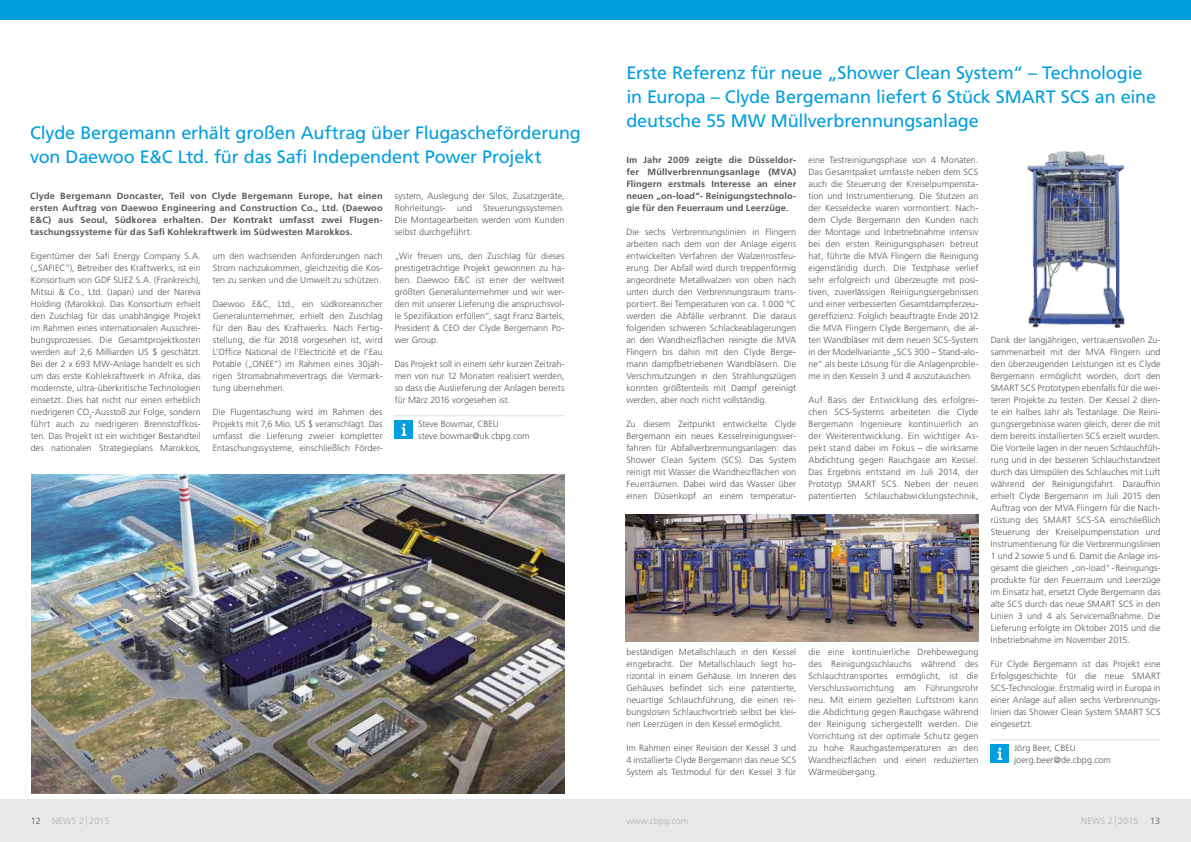
<style>
.page{position:relative;width:1191px;height:842px;background:#fff}
.page>*{position:absolute;margin:0;border:0;box-sizing:border-box;transform-origin:0 0}
.t1{font:18px/24px "Frutiger LT Std";letter-spacing:-.01em;color:#009edf}
.t2{font:300 9px/12px "Frutiger LT Std";letter-spacing:.005em;color:#575756;text-align:justify}
.t3{font:700 9px/12px "Frutiger LT Std";letter-spacing:.015em;color:#575756;text-align:justify}
.t4{font:300 9px "Frutiger LT Std";letter-spacing:.02em;color:#b3b2b2}
</style>
<div class="page">
<div style="left:0;top:799px;width:1191px;height:43px;background:#e6e8e9"></div>
<div style="left:0;top:0;width:1191px;height:20px;background:#009edf"></div>
<hr style="left:990px;top:739px;width:170px;height:1px;background:#e6e8e9">
<div style="left:990px;top:744px;width:19px;height:19px;background:#009edf"></div>
<svg style="left:997px;top:747px;width:5px;height:13px"></svg>
<img style="left:1027px;top:151px;width:98px;height:177px">
<img style="left:31px;top:475px;width:533px;height:319px">
<hr style="left:395px;top:415px;width:169px;height:1px;background:#e6e8e9">
<div style="left:395px;top:420px;width:18px;height:19px;background:#009edf"></div>
<svg style="left:401px;top:423px;width:5px;height:13px"></svg>
<img style="left:625px;top:514px;width:353px;height:127px">
<h1 class="t1" style="left:30px;top:121px;width:552px">Clyde Bergemann erhält großen Auftrag über Flugascheförderung von Daewoo E&amp;C Ltd. für das Safi Independent Power Projekt</h1>
<p class="t3" style="left:30px;top:190px;width:354px">Clyde Bergemann Doncaster, Teil von Clyde Bergemann Europe, hat einen ersten Auftrag von Daewoo Engineering and Construction Co., Ltd. (Daewoo E&amp;C) aus Seoul, Südkorea erhalten. Der Kontrakt umfasst zwei Flugen&shy;taschungssysteme für das Safi Kohlekraftwerk im Südwesten Marokkos.</p>
<p class="t2" style="left:31px;top:250px;width:171px">Eigentümer der Safi Energy Company S.A. („SAFIEC”), Betreiber des Kraftwerks, ist ein Konsortium von GDF SUEZ S.A. (Frankreich), Mitsui &amp; Co., Ltd. (Japan) und der Nareva Holding (Marokko). Das Konsortium erhielt den Zuschlag für das unabhängige Projekt im Rahmen eines internationalen Ausschrei&shy;bungsprozesses. Die Gesamtprojektkosten werden auf 2,6 Milliarden US $ geschätzt.<br>Bei der 2 x 693 MW-Anlage handelt es sich um das erste Kohlekraftwerk in Afrika, das modernste, ultra-ü berkritische Technologien einsetzt. Dies hat nicht nur einen erheblich niedrigeren CO<sub>2</sub>-Ausstoß zur Folge, sondern führt auch zu niedrigeren Brennstoffkos&shy;ten. Das Projekt ist ein wichtiger Bestandteil des nationalen Strategieplans Marokkos,</p>
<p class="t2" style="left:213px;top:250px;width:171px">um den wachsenden Anforderungen nach Strom nachzukommen, gleichzeitig die Kos&shy;ten zu senken und die Umwelt zu schützen.</p>
<p class="t2" style="left:213px;top:298px;width:171px">Daewoo E&amp;C, Ltd., ein südkoreanischer Generalunternehmer, erhielt den Zuschlag für den Bau des Kraftwerks. Nach Fertig&shy;stellung, die für 2018 vorgesehen ist, wird L’Office National de l’Electricité et de l’Eau Potable („ONEE”) im Rahmen eines 30jäh&shy;rigen Stromabnahmevertrags die Vermark&shy;tung übernehmen.</p>
<p class="t2" style="left:213px;top:406px;width:171px">Die Flugentaschung wird im Rahmen des Projekts mit 7,6 Mio. US $ veranschlagt. Das umfasst die Lieferung zweier kompletter Entaschungssysteme, einschließlich Förder-</p>
<p class="t2" style="left:395px;top:190px;width:171px">system, Auslegung der Silos, Zusatzgeräte, Rohrleitungs- und Steuerungssystemen.<br>Die Montagearbeiten werden vom Kunden selbst durchgeführt.</p>
<p class="t2" style="left:395px;top:250px;width:171px">„Wir freuen uns, den Zuschlag für dieses prestigeträchtige Projekt gewonnen zu ha&shy;ben. Daewoo E&amp;C ist einer der weltweit größten Generalunternehmer und wir wer&shy;den mit unserer Lieferung die anspruchsvol&shy;le Spezifikation erfüllen“, sagt Franz Bartels, President &amp; CEO der Clyde Bergemann Po&shy;wer Group.</p>
<p class="t2" style="left:395px;top:358px;width:171px">Das Projekt soll in einem sehr kurzen Zeitrah&shy;men von nur 12 Monaten realisiert werden, so dass die Auslieferung der Anlagen bereits für März 2016 vorgesehen ist.</p>
<p class="t2" style="left:418px;top:418px;width:113px">Steve Bowmar, CBEU steve.bowmar@uk.cbpg.com</p>
<h1 class="t1" style="left:626px;top:61px;width:531px">Erste Referenz für neue „Shower Clean System“ – Technologie in Europa – Clyde Bergemann liefert 6 Stück SMART SCS an eine deutsche 55 MW Müllverbrennungsanlage</h1>
<p class="t2" style="left:808px;top:154px;width:171px">eine Testreinigungsphase von 4 Monaten.<br>Das Gesamtpaket umfasste neben dem SCS auch die Steuerung der Kreiselpumpensta&shy;tion und Instrumentierung. Die Stutzen an der Kesseldecke waren vormontiert. Nach&shy;dem Clyde Bergemann den Kunden nach der Montage und Inbetriebnahme intensiv bei den ersten Reinigungsphasen betreut hat, führte die MVA Flingern die Reinigung eigenständig durch. Die Testphase verlief sehr erfolgreich und überzeugte mit posi&shy;tiven, zuverlässigen Reinigungsergebnissen und einer verbesserten Gesamtdampferzeu&shy;gereffizienz. Folglich beauftragte Ende 2012 die MVA Flingern Clyde Bergemann, die al&shy;ten Wandbläser mit dem neuen SCS-System in der Modellvariante „SCS 300 – Stand-alo&shy;ne“ als beste Lösung für die Anlagenproble&shy;me in den Kesseln 3 und 4 auszutauschen.</p>
<p class="t2" style="left:808px;top:394px;width:171px">Auf Basis der Entwicklung des erfolgrei&shy;chen SCS-Systems arbeiteten die Clyde Bergemann Ingenieure kontinuierlich an der Weiterentwicklung. Ein wichtiger As&shy;pekt stand dabei im Fokus – die wirksame Abdichtung gegen Rauchgase am Kessel.<br>Das Ergebnis entstand im Juli 2014, der Prototyp SMART SCS. Neben der neuen patentierten Schlauchabwicklungstechnik,</p>
<p class="t3" style="left:626px;top:154px;width:171px">Im Jahr 2009 zeigte die Düsseldor&shy;fer Müllverbrennungsanlage (MVA)<br>Flingern erstmals Interesse an einer neuen „on-load“- Reinigungstechnolo&shy;gie für den Feuerraum und Leerzüge.</p>
<p class="t2" style="left:626px;top:226px;width:171px">Die sechs Verbrennungslinien in Flingern arbeiten nach dem von der Anlage eigens entwickelten Verfahren der Walzenrostfeu&shy;erung. Der Abfall wird durch treppenförmig angeordnete Metallwalzen von oben nach unten durch den Verbrennungsraum trans&shy;portiert. Bei Temperaturen von ca. 1.000 °C werden die Abfälle verbrannt. Die daraus folgenden schweren Schlackeablagerungen an den Wandheizflächen reinigte die MVA Flingern bis dahin mit den Clyde Berge&shy;mann dampfbetriebenen Wandbläsern. Die Verschmutzungen in den Strahlungszügen konnten größtenteils mit Dampf gereinigt werden, aber noch nicht vollständig.</p>
<p class="t2" style="left:626px;top:418px;width:171px">Zu diesem Zeitpunkt entwickelte Clyde Bergemann ein neues Kesselreinigungsver&shy;fahren für Abfallverbrennungsanlagen: das Shower Clean System (SCS). Das System reinigt mit Wasser die Wandheizflächen von Feuerräumen. Dabei wird das Wasser über einen Düsenkopf an einem temperatur-</p>
<p class="t2" style="left:990px;top:334px;width:171px">Dank der langjährigen, vertrauensvollen Zu&shy;sammenarbeit mit der MVA Flingern und den überzeugenden Leistungen ist es Clyde Bergemann ermöglicht worden, dort den SMART SCS Prototypen ebenfalls für die wei&shy;teren Projekte zu testen. Der Kessel 2 dien&shy;te ein halbes Jahr als Testanlage. Die Reini&shy;gungsergebnisse waren gleich, derer die mit dem bereits installierten SCS erzielt wurden.<br>Die Vorteile lagen in der neuen Schlauchfüh&shy;rung und in der besseren Schlauchstandzeit durch das Umspülen des Schlauches mit Luft während der Reinigungsfahrt. Daraufhin erhielt Clyde Bergemann im Juli 2015 den Auftrag von der MVA Flingern für die Nach&shy;rüstung des SMART SCS-SA einschließlich Steuerung der Kreiselpumpenstation und Instrumentierung für die Verbrennungslinien 1 und 2 sowie 5 und 6. Damit die Anlage ins&shy;gesamt die gleichen „on-load“-Reinigungs&shy;produkte für den Feuerraum und Leerzüge im Einsatz hat, ersetzt Clyde Bergemann das alte SCS durch das neue SMART SCS in den Linien 3 und 4 als Servicemaßnahme. Die Lieferung erfolgte im Oktober 2015 und die Inbetriebnahme im November 2015.</p>
<p class="t2" style="left:990px;top:658px;width:171px">Für Clyde Bergemann ist das Projekt eine Erfolgsgeschichte für die neue SMART SCS-Technologie. Erstmalig wird in Europa in einer Anlage auf allen sechs Verbrennungs&shy;linien das Shower Clean System SMART SCS eingesetzt.</p>
<p class="t2" style="left:1014px;top:742px;width:98px">Jörg Beer, CBEU joerg.beer@de.cbpg.com</p>
<p class="t2" style="left:808px;top:646px;width:171px">die eine kontinuierliche Drehbewegung des Reinigungsschlauchs während des Schlauchtransportes ermöglicht, ist die Verschlussvorrichtung am Führungsrohr neu. Mit einem gezielten Luftstrom kann die Abdichtung gegen Rauchgase während der Reinigung sichergestellt werden. Die Vorrichtung ist der optimale Schutz gegen zu hohe Rauchgastemperaturen an den Wandheizflächen und einen reduzierten Wärmeübergang.</p>
<p class="t2" style="left:626px;top:646px;width:171px">beständigen Metallschlauch in den Kessel eingebracht. Der Metallschlauch liegt ho&shy;rizontal in einem Gehäuse. Im Inneren des Gehäuses befindet sich eine patentierte, neuartige Schlauchführung, die einen rei&shy;bungslosen Schlauchvortrieb selbst bei klei&shy;nen Leerzügen in den Kessel ermöglicht.</p>
<p class="t2" style="left:626px;top:742px;width:171px">Im Rahmen einer Revision der Kessel 3 und 4 installierte Clyde Bergemann das neue SCS System als Testmodul für den Kessel 3 für</p>
<p class="t2" style="left:31px;top:815px;width:12px">12</p>
<p class="t4" style="left:52px;top:816px;width:59px">NEWS 2 | 2015</p>
<p class="t4" style="left:626px;top:816px;width:64px">www.cbpg.com</p>
<p class="t4" style="left:1081px;top:816px;width:59px">NEWS 2 | 2015</p>
<p class="t2" style="left:1150px;top:815px;width:12px">13</p>
</div>
